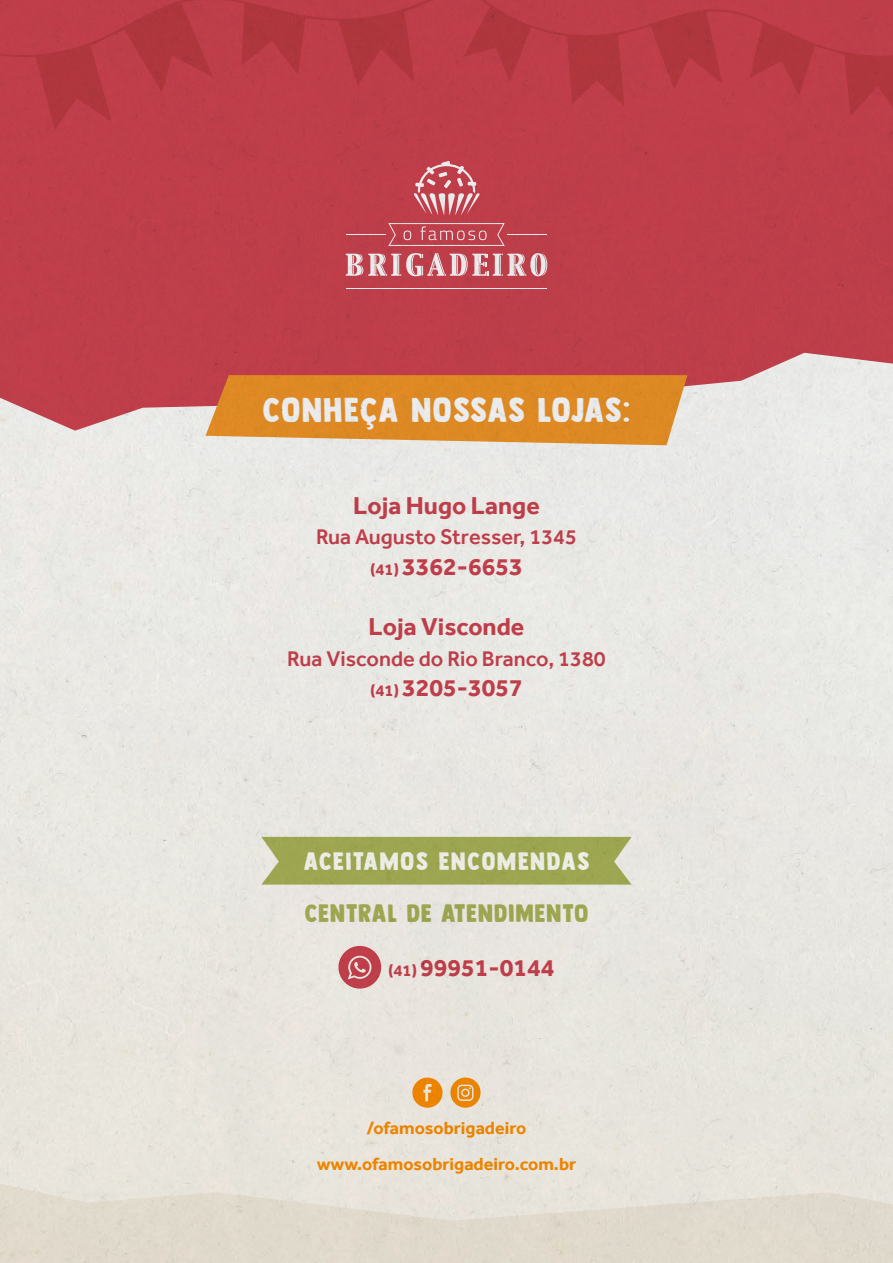
<style>
.page{position:relative;width:893px;height:1263px;background:#fff}
.page>*{position:absolute;margin:0;border:0;box-sizing:border-box;transform-origin:0 0}
.t1{font:34.5px "DK Longreach";letter-spacing:.04em;color:#f8f8f5}
.t2{font:700 25.05px "Effra";color:#c9424d}
.t3{font:25.05px "DK Longreach";letter-spacing:.05em;color:#a7af54}
.t4{font:25.05px "DK Longreach";letter-spacing:.075em;color:#fafaed}
.t5{font:500 21.75px "Effra";color:#c9424d}
.t6{font:700 18px "Effra";color:#fa8c00}
.s1{font-size:16.8px}
</style>
<div class="page">
<img style="left:0;top:0;width:893px;height:1263px">
<h1 class="t1" style="left:263px;top:390px;width:369px">CONHEÇA NOSSAS LOJAS:</h1>
<p class="t2" style="left:353px;top:490px;width:188px">Loja Hugo Lange</p>
<p class="t5" style="left:316px;top:524px;width:262px">Rua Augusto Stresser, 1345</p>
<p class="t2" style="left:370px;top:551px;width:154px"><span class="s1">(41)</span> 3362-6653</p>
<p class="t2" style="left:369px;top:611px;width:157px">Loja Visconde</p>
<p class="t5" style="left:287px;top:645px;width:320px">Rua Visconde do Rio Branco, 1380</p>
<p class="t2" style="left:370px;top:672px;width:154px"><span class="s1">(41)</span> 3205-3057</p>
<p class="t4" style="left:304px;top:846px;width:287px">ACEITAMOS ENCOMENDAS</p>
<p class="t3" style="left:305px;top:899px;width:285px">CENTRAL DE ATENDIMENTO</p>
<p class="t2" style="left:388px;top:952px;width:168px"><span class="s1">(41)</span> 99951-0144</p>
<p class="t6" style="left:367px;top:1117px;width:161px">/ofamosobrigadeiro</p>
<p class="t6" style="left:317px;top:1153px;width:261px">www.ofamosobrigadeiro.com.br</p>
</div>
